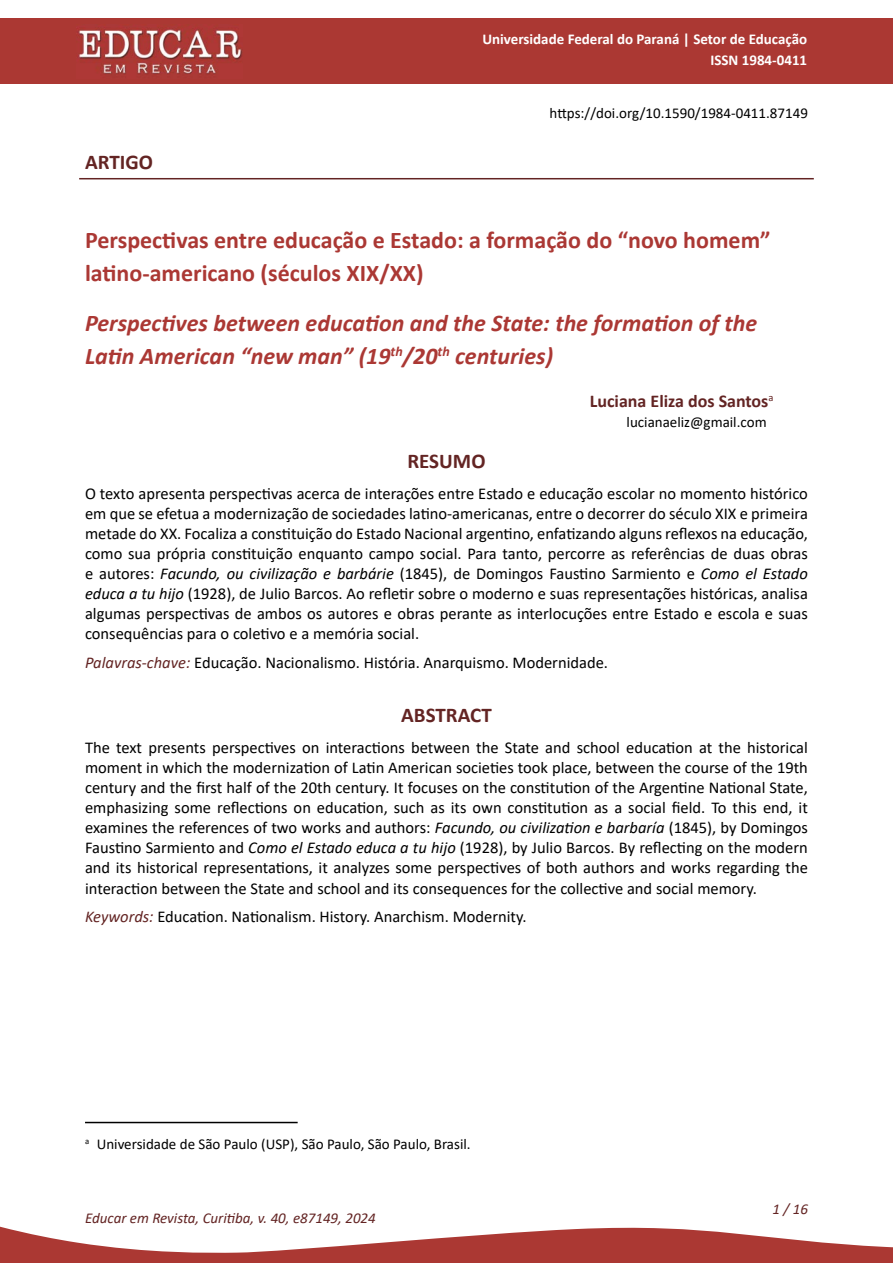
<style>
.page{position:relative;width:893px;height:1263px;background:#fff}
.page>*{position:absolute;margin:0;border:0;box-sizing:border-box;transform-origin:0 0}
._5-TÍTULO_ARTIGO_idiomas_secundários{font:italic 700 24px/33px "Calibri";color:#ab3834}
._4-TÍTULO_ARTIGO_idioma_principal{font:700 24px/33px "Calibri";color:#ab3834}
._11-TÍTULO_ABSTRACT{font:700 21px "Calibri";color:#632423}
._2-GÊNERO__Artigo_Dossiê{font:700 21px "Calibri";color:#632423}
._10-TÍTULO_RESUMO{font:700 21px "Calibri";color:#632423}
._6-AUTOR_nome{font:700 18px "Calibri";color:#632423}
._12-TEXTO_RESUMO_ABSTRACT{font:16.5px/20.1px "Calibri";color:#000;text-align:justify}
._13-PALAVRAS-CHAVE_KEYWORDS{font:16.5px "Calibri";color:#000}
.t1{font:700 15px "Calibri";color:#fff}
._8-NOTA_AUTOR_1{font:15px "Calibri";color:#000}
.t2{font:italic 15px "Calibri";color:#632423}
._1-DOI_primeira_pág{font:15px "Calibri";color:#000}
._7-AUTOR_e-mail{font:15px "Calibri";color:#000}
.s1{font-style:italic}
.s2{font-style:italic;color:#632423}
</style>
<div class="page">
<div style="left:0;top:18px;width:893px;height:66px;background:#ab3833"></div>
<svg style="left:0;top:1226px;width:893px;height:37px"></svg>
<hr style="left:79px;top:178px;width:735px;height:1px;background:#632423">
<img style="left:78px;top:29px;width:165px;height:45px">
<hr style="left:85px;top:1122px;width:213px;height:1px;background:#000">
<p class="t1" style="left:482px;top:28px;width:326px">Universidade Federal do Paraná | Setor de Educação</p>
<p class="t1" style="left:710px;top:49px;width:98px">ISSN 1984-0411</p>
<p class="_2-GÊNERO__Artigo_Dossiê" style="left:85px;top:147px;width:69px">ARTIGO</p>
<p class="_1-DOI_primeira_pág" style="left:550px;top:102px;width:260px">https://doi.org/10.1590/1984-0411.87149</p>
<p class="_4-TÍTULO_ARTIGO_idioma_principal" style="left:85px;top:223px;width:687px">Perspectivas entre educação e Estado: a formação do “novo homem” latino-americano (séculos XIX/XX)</p>
<p class="_5-TÍTULO_ARTIGO_idiomas_secundários" style="left:85px;top:306px;width:674px">Perspectives between education and the State: the formation of the<br>Latin American “new man” (19<sup>th</sup>/20<sup>th</sup> centuries)</p>
<p class="_6-AUTOR_nome" style="left:590px;top:388px;width:185px">Luciana Eliza dos Santos<sup>a</sup></p>
<p class="_7-AUTOR_e-mail" style="left:627px;top:411px;width:142px">lucianaeliz@gmail.com</p>
<p class="_10-TÍTULO_RESUMO" style="left:407px;top:446px;width:80px">RESUMO</p>
<p class="_12-TEXTO_RESUMO_ABSTRACT" style="left:85px;top:483px;width:724px">O texto apresenta perspectivas acerca de interações entre Estado e educação escolar no momento histórico em que se efetua a modernização de sociedades latino-americanas, entre o decorrer do século XIX e primeira metade do XX. Focaliza a constituição do Estado Nacional argentino, enfatizando alguns reflexos na educação, como sua própria constituição enquanto campo social. Para tanto, percorre as referências de duas obras e autores: <span class="s1">Facundo, ou civilização e barbárie</span> (1845), de Domingos Faustino Sarmiento e <span class="s1">Como el Estado educa a tu hijo</span> (1928), de Julio Barcos. Ao refletir sobre o moderno e suas representações históricas, analisa algumas perspectivas de ambos os autores e obras perante as interlocuções entre Estado e escola e suas consequências para o coletivo e a memória social.</p>
<p class="_13-PALAVRAS-CHAVE_KEYWORDS" style="left:85px;top:651px;width:524px"><span class="s2">Palavras-chave:</span> Educação. Nacionalismo. História. Anarquismo. Modernidade.</p>
<p class="_11-TÍTULO_ABSTRACT" style="left:401px;top:700px;width:92px">ABSTRACT</p>
<p class="_12-TEXTO_RESUMO_ABSTRACT" style="left:85px;top:737px;width:724px">The text presents perspectives on interactions between the State and school education at the historical moment in which the modernization of Latin American societies took place, between the course of the 19th century and the first half of the 20th century. It focuses on the constitution of the Argentine National State, emphasizing some reflections on education, such as its own constitution as a social field. To this end, it examines the references of two works and authors: <span class="s1">Facundo, ou civilization e barbaría</span> (1845), by Domingos Faustino Sarmiento and <span class="s1">Como el Estado educa a tu hijo</span> (1928), by Julio Barcos. By reflecting on the modern and its historical representations, it analyzes some perspectives of both authors and works regarding the interaction between the State and school and its consequences for the collective and social memory.</p>
<p class="_13-PALAVRAS-CHAVE_KEYWORDS" style="left:85px;top:905px;width:443px"><span class="s2">Keywords:</span> Education. Nationalism. History. Anarchism. Modernity.</p>
<p class="_8-NOTA_AUTOR_1" style="left:85px;top:1133px;width:387px"><sup>a</sup> Universidade de São Paulo (USP), São Paulo, São Paulo, Brasil.</p>
<p class="t2" style="left:85px;top:1208px;width:292px">Educar em Revista, Curitiba, v. 40, e87149, 2024</p>
<p class="t2" style="left:772px;top:1198px;width:37px">1 / 16</p>
</div>
